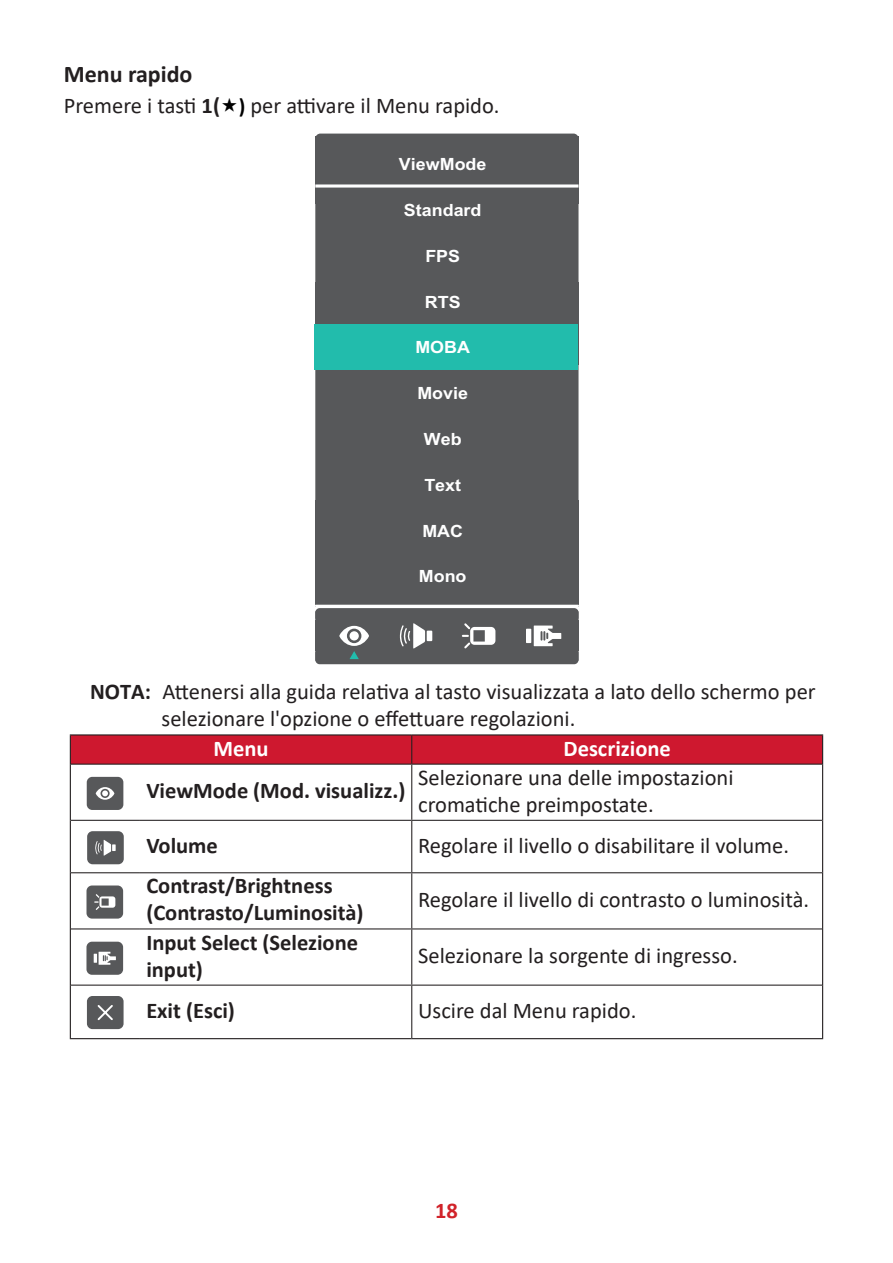
<style>
.page{position:relative;width:893px;height:1263px;background:#fff}
.page>*{position:absolute;margin:0;border:0;box-sizing:border-box;transform-origin:0 0}
.t1{font:700 24px "Calibri";color:#231f20}
.t2{font:22.5px/27px "Calibri";color:#231f20}
.t3{font:700 22.5px/27px "Calibri";color:#231f20}
.t4{font:700 22.5px "Calibri";color:#fff}
.t5{font:700 22.5px "Calibri";color:#d1232a}
.t6{font:700 16.8px "Arial";color:#fff;scale:1.06 1}
.s1{font-weight:700}
.s2{font-weight:700;font-size:21px;color:#000}
</style>
<div class="page">
<div style="left:315px;top:608px;width:263px;height:56px;background:#57585a;border-radius:4px"></div>
<div style="left:315px;top:134px;width:263px;height:470px;background:#57585a;border-radius:5px"></div>
<div style="left:315px;top:136px;width:263px;height:68px;background:#57585a"></div>
<div style="left:315px;top:565px;width:263px;height:39px;background:#57585a"></div>
<div style="left:315px;top:324px;width:263px;height:46px;background:#22bcac"></div>
<svg style="left:315px;top:184px;width:263px;height:4px"></svg>
<svg style="left:462px;top:623px;width:33px;height:25px"></svg>
<div style="left:526px;top:629px;width:5px;height:14px;background:#fff"></div>
<svg style="left:534px;top:625px;width:27px;height:21px"></svg>
<div style="left:427px;top:631px;width:5px;height:10px;background:#fff"></div>
<svg style="left:399px;top:623px;width:26px;height:26px"></svg>
<svg style="left:339px;top:626px;width:30px;height:33px"></svg>
<hr style="left:70px;top:734px;width:70px;height:1px;background:#231f20">
<hr style="left:140px;top:734px;width:272px;height:1px;background:#231f20">
<hr style="left:412px;top:734px;width:411px;height:1px;background:#231f20">
<hr style="left:70px;top:764px;width:1px;height:56px;background:#231f20">
<hr style="left:822px;top:764px;width:1px;height:56px;background:#231f20">
<hr style="left:70px;top:820px;width:1px;height:53px;background:#231f20">
<hr style="left:822px;top:820px;width:1px;height:53px;background:#231f20">
<hr style="left:70px;top:873px;width:1px;height:56px;background:#231f20">
<hr style="left:822px;top:873px;width:1px;height:56px;background:#231f20">
<hr style="left:70px;top:929px;width:1px;height:56px;background:#231f20">
<hr style="left:822px;top:929px;width:1px;height:56px;background:#231f20">
<hr style="left:70px;top:985px;width:1px;height:53px;background:#231f20">
<hr style="left:822px;top:985px;width:1px;height:53px;background:#231f20">
<hr style="left:70px;top:1038px;width:70px;height:1px;background:#231f20">
<hr style="left:140px;top:1038px;width:272px;height:1px;background:#231f20">
<hr style="left:412px;top:1038px;width:411px;height:1px;background:#231f20">
<svg style="left:70px;top:735px;width:753px;height:29px;background:#c7182e"></svg>
<hr style="left:71px;top:764px;width:69px;height:1px;background:#231f20">
<hr style="left:140px;top:764px;width:272px;height:1px;background:#231f20">
<hr style="left:412px;top:764px;width:410px;height:1px;background:#231f20">
<hr style="left:411px;top:765px;width:1px;height:55px;background:#231f20">
<hr style="left:71px;top:820px;width:69px;height:1px;background:#231f20">
<hr style="left:140px;top:820px;width:272px;height:1px;background:#231f20">
<hr style="left:412px;top:820px;width:410px;height:1px;background:#231f20">
<hr style="left:411px;top:821px;width:1px;height:51px;background:#231f20">
<hr style="left:71px;top:872px;width:69px;height:1px;background:#231f20">
<hr style="left:140px;top:872px;width:272px;height:1px;background:#231f20">
<hr style="left:412px;top:872px;width:410px;height:1px;background:#231f20">
<hr style="left:411px;top:873px;width:1px;height:55px;background:#231f20">
<hr style="left:71px;top:928px;width:69px;height:1px;background:#231f20">
<hr style="left:140px;top:928px;width:272px;height:1px;background:#231f20">
<hr style="left:412px;top:928px;width:410px;height:1px;background:#231f20">
<hr style="left:411px;top:929px;width:1px;height:55px;background:#231f20">
<hr style="left:71px;top:984px;width:69px;height:2px;background:#231f20">
<hr style="left:140px;top:984px;width:272px;height:2px;background:#231f20">
<hr style="left:412px;top:984px;width:410px;height:2px;background:#231f20">
<hr style="left:411px;top:986px;width:1px;height:52px;background:#231f20">
<div style="left:87px;top:777px;width:36px;height:33px;background:#57585a;border-radius:6px"></div>
<svg style="left:96px;top:787px;width:18px;height:13px"></svg>
<div style="left:87px;top:831px;width:37px;height:33px;background:#57585a;border-radius:5px"></div>
<svg style="left:95px;top:840px;width:21px;height:16px"></svg>
<div style="left:87px;top:885px;width:36px;height:33px;background:#57585a;border-radius:6px"></div>
<svg style="left:94px;top:894px;width:21px;height:16px"></svg>
<div style="left:86px;top:942px;width:37px;height:33px;background:#57585a;border-radius:6px"></div>
<svg style="left:94px;top:952px;width:22px;height:13px"></svg>
<div style="left:87px;top:996px;width:37px;height:33px;background:#57585a;border-radius:5px"></div>
<svg style="left:97px;top:1005px;width:16px;height:16px"></svg>
<p class="t1" style="left:64px;top:57px;width:130px">Menu rapido</p>
<p class="t2" style="left:64px;top:91px;width:437px">Premere i tasti <span class="s1">1(</span> <span class="s2">)</span> per attivare il Menu rapido.</p>
<p class="t6" style="left:399px;top:152px;width:84px">ViewMode</p>
<p class="t6" style="left:404px;top:198px;width:75px">Standard</p>
<p class="t6" style="left:425px;top:244px;width:34px">FPS</p>
<p class="t6" style="left:425px;top:290px;width:35px">RTS</p>
<p class="t6" style="left:415px;top:336px;width:53px">MOBA</p>
<p class="t6" style="left:417px;top:381px;width:49px">Movie</p>
<p class="t6" style="left:424px;top:427px;width:37px">Web</p>
<p class="t6" style="left:424px;top:473px;width:36px">Text</p>
<p class="t6" style="left:422px;top:519px;width:40px">MAC</p>
<p class="t6" style="left:419px;top:565px;width:47px">Mono</p>
<p class="t2" style="left:162px;top:677px;width:656px;text-indent:-71px"><span class="s1">NOTA:</span> Attenersi alla guida relativa al tasto visualizzata a lato dello schermo per selezionare l'opzione o effettuare regolazioni.</p>
<p class="t4" style="left:213px;top:732px;width:57px">Menu</p>
<p class="t4" style="left:563px;top:732px;width:109px">Descrizione</p>
<p class="t3" style="left:146px;top:777px;width:261px">ViewMode (Mod. visualizz.)</p>
<p class="t2" style="left:418px;top:763px;width:317px">Selezionare una delle impostazioni cromatiche preimpostate.</p>
<p class="t3" style="left:146px;top:831px;width:73px">Volume</p>
<p class="t2" style="left:418px;top:831px;width:372px">Regolare il livello o disabilitare il volume.</p>
<p class="t3" style="left:146px;top:872px;width:219px">Contrast/Brightness (Contrasto/Luminosità)</p>
<p class="t2" style="left:418px;top:885px;width:393px">Regolare il livello di contrasto o luminosità.</p>
<p class="t3" style="left:146px;top:928px;width:213px">Input Select (Selezione input)</p>
<p class="t2" style="left:418px;top:941px;width:321px">Selezionare la sorgente di ingresso.</p>
<p class="t3" style="left:146px;top:997px;width:90px">Exit (Esci)</p>
<p class="t2" style="left:418px;top:996px;width:220px">Uscire dal Menu rapido.</p>
<p class="t5" style="left:435px;top:1194px;width:24px">18</p>
</div>
